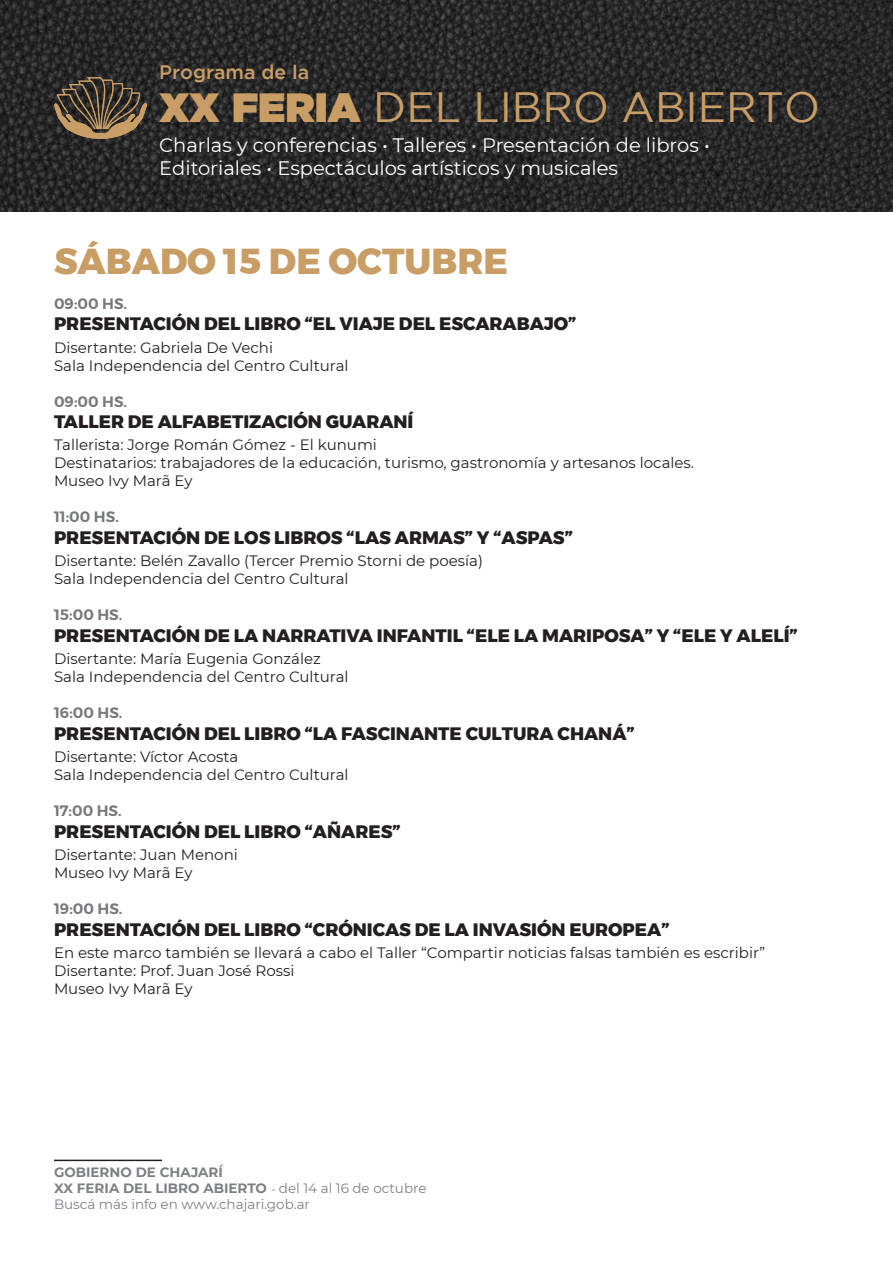
<style>
.page{position:relative;width:893px;height:1263px;background:#fff}
.page>*{position:absolute;margin:0;border:0;box-sizing:border-box;transform-origin:0 0}
.t1{font:42.3px "Gotham";color:#c99e66}
.Dia{font:800 36px "Gontserrat";color:#c99e66}
.t2{font:19.5px/23.4px "Montserrat";color:#fff}
.t3{font:500 19.5px "Gotham";color:#c99e66}
.Actividad{font:800 18px "Gontserrat";color:#231f20}
.Cuerpo{font:15px "Montserrat";color:#231f20}
.Hora{font:600 15px "Gontserrat";color:#76787b}
.t4{font:700 13.5px "Montserrat";color:#7e8083}
.t5{font:13.5px "Montserrat";color:#7e8083}
.s1{font-weight:900;font-size:40.95px}
.s2{font-family:"Minion Pro";font-weight:400}
.s3{font-weight:400}
</style>
<div class="page">
<img style="left:0;top:0;width:893px;height:211px">
<img style="left:54px;top:77px;width:93px;height:61px">
<hr style="left:54px;top:1159px;width:108px;height:2px;background:#231f20">
<h3 class="t3" style="left:159px;top:61px;width:151px">Programa de la</h3>
<h1 class="t1" style="left:160px;top:84px;width:662px"><span class="s1">XX FERIA</span> DEL LIBRO ABIERTO</h1>
<h3 class="t2" style="left:159px;top:132px;width:552px">Charlas y conferencias • Talleres • Presentación de libros •<br>Editoriales • Espectáculos artísticos y musicales</h3>
<p class="Dia" style="left:54px;top:232px;width:456px">SÁBADO 15 DE OCTUBRE</p>
<p class="Hora" style="left:54px;top:291px;width:75px">09:00 HS.</p>
<p class="Actividad" style="left:54px;top:309px;width:524px">PRESENTACIÓN DEL LIBRO “EL VIAJE DEL ESCARABAJO”</p>
<p class="Cuerpo" style="left:54px;top:337px;width:221px">Disertante: Gabriela De Vechi</p>
<p class="Cuerpo" style="left:54px;top:355px;width:296px">Sala Independencia del Centro Cultural</p>
<p class="Hora" style="left:54px;top:389px;width:75px">09:00 HS.</p>
<p class="Actividad" style="left:54px;top:407px;width:361px">TALLER DE ALFABETIZACIÓN GUARANÍ</p>
<p class="Cuerpo" style="left:54px;top:435px;width:324px">Tallerista: Jorge Román Gómez - El kunumi</p>
<p class="Cuerpo" style="left:54px;top:453px;width:642px">Destinatarios: trabajadores de la educación, turismo, gastronomía y artesanos locales.</p>
<p class="Cuerpo" style="left:54px;top:471px;width:140px">Museo Ivy Marã Ey</p>
<p class="Hora" style="left:54px;top:505px;width:66px">11:00 HS.</p>
<p class="Actividad" style="left:54px;top:523px;width:520px">PRESENTACIÓN DE LOS LIBROS “LAS ARMAS” Y “ASPAS”</p>
<p class="Cuerpo" style="left:54px;top:551px;width:430px">Disertante: Belén Zavallo (Tercer Premio Storni de poesía)</p>
<p class="Cuerpo" style="left:54px;top:569px;width:296px">Sala Independencia del Centro Cultural</p>
<p class="Hora" style="left:54px;top:603px;width:70px">15:00 HS.</p>
<p class="Actividad" style="left:54px;top:621px;width:745px">PRESENTACIÓN DE LA NARRATIVA INFANTIL “ELE LA MARIPOSA” Y “ELE Y ALELÍ”</p>
<p class="Cuerpo" style="left:54px;top:648px;width:268px">Disertante: María Eugenia González</p>
<p class="Cuerpo" style="left:54px;top:666px;width:296px">Sala Independencia del Centro Cultural</p>
<p class="Hora" style="left:54px;top:701px;width:70px">16:00 HS.</p>
<p class="Actividad" style="left:54px;top:719px;width:582px">PRESENTACIÓN DEL LIBRO “LA FASCINANTE CULTURA CHANÁ”</p>
<p class="Cuerpo" style="left:54px;top:746px;width:186px">Disertante: Víctor Acosta</p>
<p class="Cuerpo" style="left:54px;top:764px;width:296px">Sala Independencia del Centro Cultural</p>
<p class="Hora" style="left:54px;top:799px;width:69px">17:00 HS.</p>
<p class="Actividad" style="left:54px;top:817px;width:348px">PRESENTACIÓN DEL LIBRO “AÑARES”</p>
<p class="Cuerpo" style="left:54px;top:844px;width:185px">Disertante: Juan Menoni</p>
<p class="Cuerpo" style="left:54px;top:862px;width:140px">Museo Ivy Marã Ey</p>
<p class="Hora" style="left:54px;top:897px;width:70px">19:00 HS.</p>
<p class="Actividad" style="left:54px;top:914px;width:617px">PRESENTACIÓN DEL LIBRO “CRÓNICAS DE LA INVASIÓN EUROPEA”</p>
<p class="Cuerpo" style="left:54px;top:942px;width:713px">En este marco también se llevará a cabo el Taller “Compartir noticias falsas también es escribir”</p>
<p class="Cuerpo" style="left:54px;top:960px;width:242px">Disertante: Prof. Juan José Rossi</p>
<p class="Cuerpo" style="left:54px;top:978px;width:143px">Museo Ivy Marã Ey<sup>1</sup></p>
<p class="t4" style="left:54px;top:1162px;width:170px">GOBIERNO DE CHAJARÍ</p>
<p class="t4" style="left:54px;top:1178px;width:374px">XX FERIA DEL LIBRO ABIERTO <span class="s2">-</span> <span class="s3">del 14 al 16 de octubre</span></p>
<p class="t5" style="left:54px;top:1195px;width:258px">Buscá más info en www.chajari.gob.ar</p>
</div>
